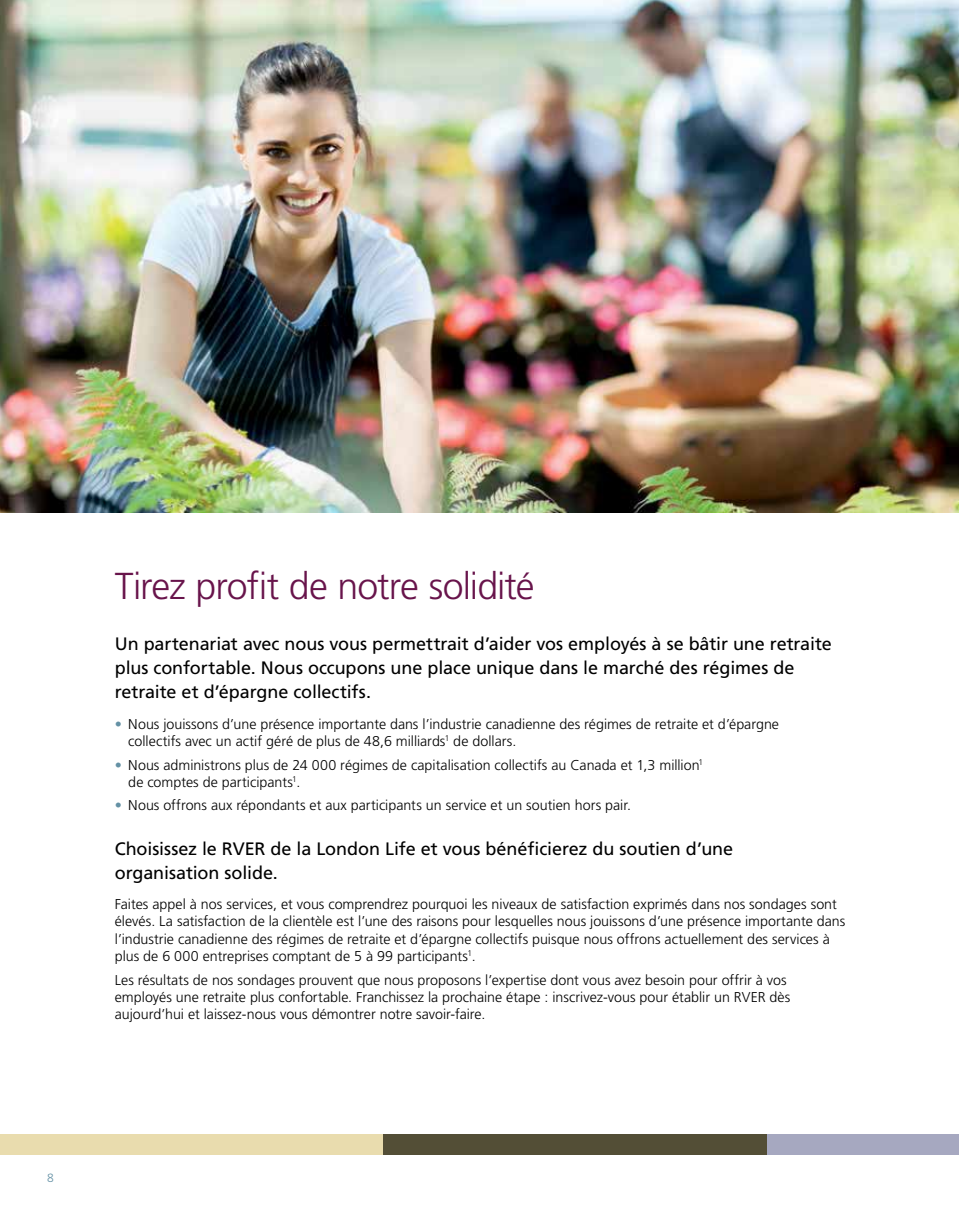
<style>
.page{position:relative;width:959px;height:1229px;background:#fff}
.page>*{position:absolute;margin:0;border:0;box-sizing:border-box;transform-origin:0 0}
.t1{font:300 37.5px "Frutiger LT Std";letter-spacing:-.025em;color:#68144b}
.t2{font:18px/24px "Frutiger LT Std";letter-spacing:-.005em;color:#000}
.t3{font:300 14.25px/17.1px "Frutiger LT Std";color:#000}
.t4{font:300 12px "Frutiger LT Std";color:#6491a5}
.s1{color:#6491a5}
</style>
<div class="page">
<img style="left:0;top:0;width:958px;height:512px">
<div style="left:0;top:1134px;width:383px;height:20px;background:#e9dcae"></div>
<div style="left:383px;top:1134px;width:384px;height:20px;background:#534e36"></div>
<div style="left:767px;top:1134px;width:191px;height:20px;background:#a6a8c0"></div>
<p class="t4" style="left:47px;top:1170px;width:8px">8</p>
<h1 class="t1" style="left:115px;top:564px;width:421px">Tirez profit de notre solidité</h1>
<p class="t2" style="left:115px;top:631px;width:718px">Un partenariat avec nous vous permettrait d’aider vos employés à se bâtir une retraite plus confortable. Nous occupons une place unique dans le marché des régimes de retraite et d’épargne collectifs.</p>
<p class="t3" style="left:128px;top:715px;width:652px;text-indent:-13px"><span class="s1">•</span> Nous jouissons d’une présence importante dans l’industrie canadienne des régimes de retraite et d’épargne collectifs avec un actif géré de plus de 48,6 milliards<sup>1</sup> de dollars.</p>
<p class="t3" style="left:128px;top:756px;width:576px;text-indent:-14px"><span class="s1">•</span> Nous administrons plus de 24 000 régimes de capitalisation collectifs au Canada et 1,3 million<sup>1 </sup>de comptes de participants<sup>1</sup>.</p>
<p class="t3" style="left:115px;top:797px;width:518px"><span class="s1">•</span> Nous offrons aux répondants et aux participants un service et un soutien hors pair.</p>
<p class="t2" style="left:115px;top:836px;width:620px">Choisissez le RVER de la London Life et vous bénéficierez du soutien d’une organisation solide.</p>
<p class="t3" style="left:115px;top:896px;width:732px">Faites appel à nos services, et vous comprendrez pourquoi les niveaux de satisfaction exprimés dans nos sondages sont élevés. La satisfaction de la clientèle est l’une des raisons pour lesquelles nous jouissons d’une présence importante dans l’industrie canadienne des régimes de retraite et d’épargne collectifs puisque nous offrons actuellement des services à plus de 6 000 entreprises comptant de 5 à 99 participants<sup>1</sup>.</p>
<p class="t3" style="left:115px;top:971px;width:677px">Les résultats de nos sondages prouvent que nous proposons l’expertise dont vous avez besoin pour offrir à vos employés une retraite plus confortable. Franchissez la prochaine étape : inscrivez-vous pour établir un RVER dès aujourd’hui et laissez-nous vous démontrer notre savoir-faire.</p>
</div>
